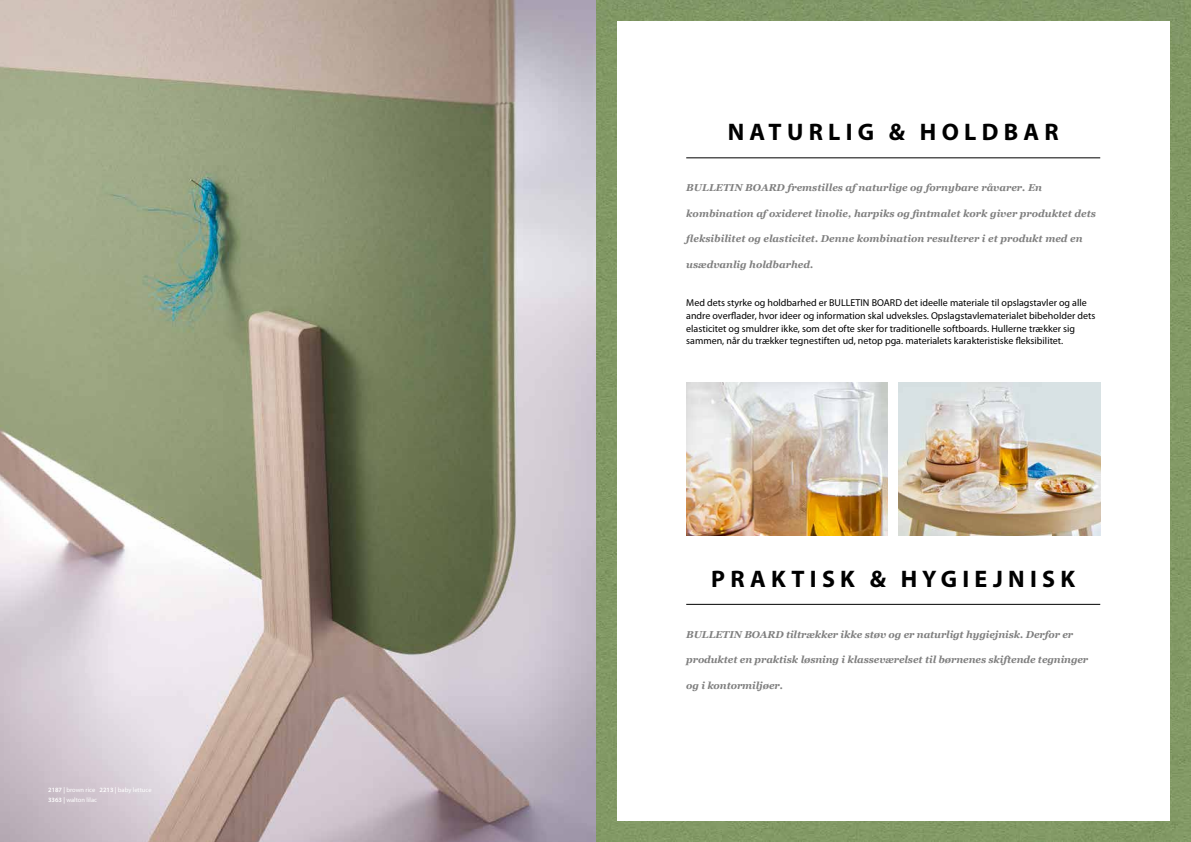
<style>
.page{position:relative;width:1191px;height:842px;background:#fff}
.page>*{position:absolute;margin:0;border:0;box-sizing:border-box;transform-origin:0 0}
.t1{font:700 24px "Myriad Pro";letter-spacing:.22em;color:#000}
.t2{font:italic 700 10px "Georgia";color:#808080}
.t3{font:10px/12.8px "Myriad Pro";color:#000}
.t4{font:6.5px/10.8px "Myriad Pro";color:#fff}
.s1{font-weight:600}
</style>
<div class="page">
<img style="left:0;top:0;width:1191px;height:842px">
<div style="left:617px;top:21px;width:552px;height:800px;background:#fff"></div>
<img style="left:899px;top:383px;width:201px;height:153px">
<img style="left:686px;top:383px;width:201px;height:153px">
<hr style="left:686px;top:157px;width:414px;height:1px;background:#000">
<hr style="left:686px;top:604px;width:414px;height:1px;background:#000">
<p class="t4" style="left:48px;top:784px;width:105px"><span class="s1">2187 |</span> brown rice <span class="s1">2213 |</span> baby lettuce<br><span class="s1">3363 |</span> walton lilac</p>
<h1 class="t1" style="left:727px;top:117px;width:332px">NATURLIG &amp; HOLDBAR</h1>
<p class="t2" style="left:686px;top:180px;width:357px">BULLETIN BOARD fremstilles af naturlige og fornybare råvarer. En</p>
<p class="t2" style="left:686px;top:206px;width:411px">kombination af oxideret linolie, harpiks og fintmalet kork giver produktet dets</p>
<p class="t2" style="left:686px;top:231px;width:398px">fleksibilitet og elasticitet. Denne kombination resulterer i et produkt med en</p>
<p class="t2" style="left:686px;top:257px;width:128px">usædvanlig holdbarhed.</p>
<p class="t3" style="left:686px;top:297px;width:410px">Med dets styrke og holdbarhed er BULLETIN BOARD det ideelle materiale til opslagstavler og alle andre overflader, hvor ideer og information skal udveksles. Opslagstavlematerialet bibeholder dets elasticitet og smuldrer ikke, som det ofte sker for traditionelle softboards. Hullerne trækker sig sammen, når du trækker tegnestiften ud, netop pga. materialets karakteristiske fleksibilitet.</p>
<h1 class="t1" style="left:711px;top:563px;width:365px">PRAKTISK &amp; HYGIEJNISK</h1>
<p class="t2" style="left:686px;top:627px;width:388px">BULLETIN BOARD tiltrækker ikke støv og er naturligt hygiejnisk. Derfor er</p>
<p class="t2" style="left:686px;top:652px;width:403px">produktet en praktisk løsning i klasseværelset til børnenes skiftende tegninger</p>
<p class="t2" style="left:686px;top:678px;width:98px">og i kontormiljøer.</p>
</div>
